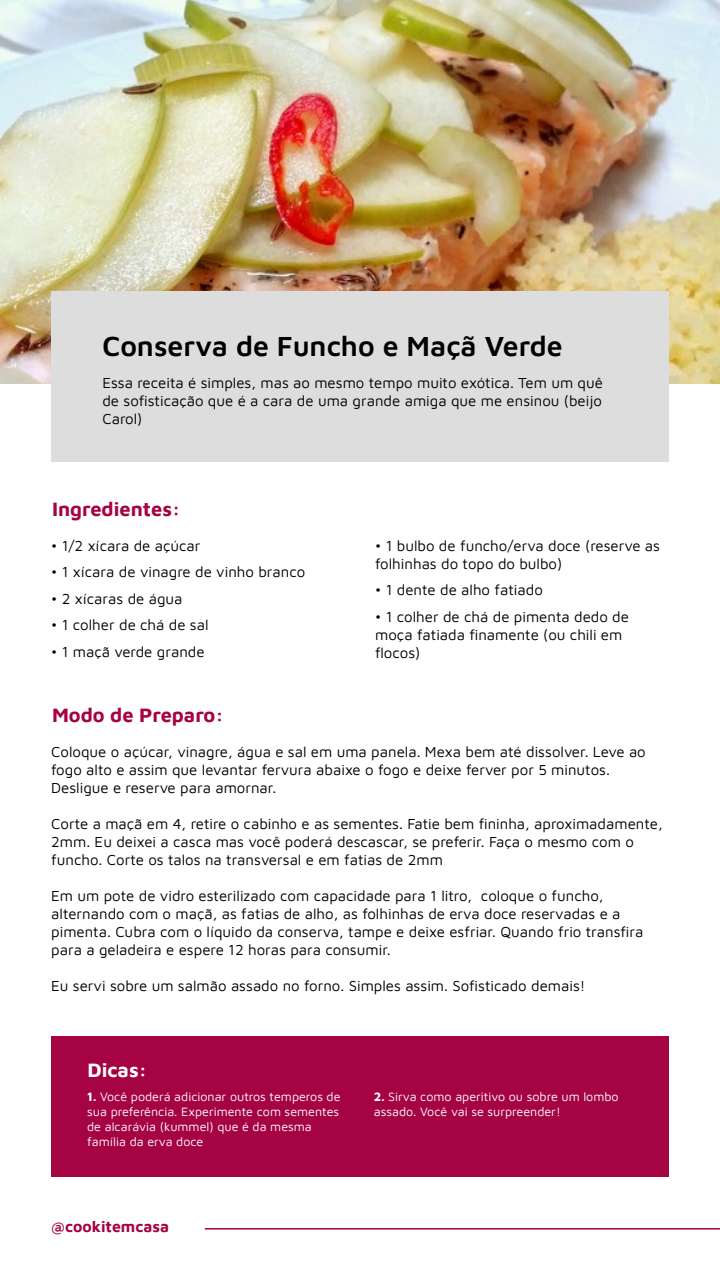
<style>
.page{position:relative;width:720px;height:1280px;background:#fff}
.page>*{position:absolute;margin:0;border:0;box-sizing:border-box;transform-origin:0 0}
.t1{font:600 28.5px "Maven Pro";color:#000}
.t2{font:700 20px "Maven Pro";color:#a50343}
.t3{font:700 20px "Maven Pro";color:#fff}
.t4{font:700 15.8px "Maven Pro";color:#a50343}
.t5{font:15px/18px "Maven Pro";color:#000}
.t6{font:12.5px/15px "Maven Pro";color:#fff}
.s1{font-weight:700}
</style>
<div class="page">
<img style="left:0;top:0;width:720px;height:384px">
<div style="left:51px;top:292px;width:618px;height:170px;background:#ddd"></div>
<hr style="left:205px;top:1228px;width:515px;height:2px;background:#a50343">
<div style="left:51px;top:1036px;width:618px;height:141px;background:#a50343"></div>
<h1 class="t1" style="left:102px;top:326px;width:462px">Conserva de Funcho e Maçã Verde</h1>
<p class="t5" style="left:102px;top:373px;width:502px;text-align:justify">Essa receita é simples, mas ao mesmo tempo muito exótica. Tem um quê de sofisticação que é a cara de uma grande amiga que me ensinou (beijo Carol)</p>
<h2 class="t2" style="left:52px;top:495px;width:130px">Ingredientes:</h2>
<p class="t5" style="left:51px;top:536px;width:151px">• 1/2 xícara de açúcar</p>
<p class="t5" style="left:51px;top:562px;width:256px">• 1 xícara de vinagre de vinho branco</p>
<p class="t5" style="left:51px;top:589px;width:133px">• 2 xícaras de água</p>
<p class="t5" style="left:51px;top:615px;width:159px">• 1 colher de chá de sal</p>
<p class="t5" style="left:51px;top:642px;width:155px">• 1 maçã verde grande</p>
<h2 class="t2" style="left:52px;top:701px;width:173px">Modo de Preparo:</h2>
<p class="t5" style="left:375px;top:536px;width:286px">• 1 bulbo de funcho/erva doce (reserve as folhinhas do topo do bulbo)</p>
<p class="t5" style="left:375px;top:580px;width:169px">• 1 dente de alho fatiado</p>
<p class="t5" style="left:375px;top:607px;width:255px">• 1 colher de chá de pimenta dedo de moça fatiada finamente (ou chili em flocos)</p>
<p class="t5" style="left:51px;top:742px;width:596px">Coloque o açúcar, vinagre, água e sal em uma panela. Mexa bem até dissolver. Leve ao fogo alto e assim que levantar fervura abaixe o fogo e deixe ferver por 5 minutos.<br>Desligue e reserve para amornar.</p>
<p class="t5" style="left:51px;top:814px;width:613px">Corte a maçã em 4, retire o cabinho e as sementes. Fatie bem fininha, aproximadamente,<br>2mm. Eu deixei a casca mas você poderá descascar, se preferir. Faça o mesmo com o funcho. Corte os talos na transversal e em fatias de 2mm</p>
<p class="t5" style="left:51px;top:886px;width:594px">Em um pote de vidro esterilizado com capacidade para 1 litro, coloque o funcho, alternando com o maçã, as fatias de alho, as folhinhas de erva doce reservadas e a pimenta. Cubra com o líquido da conserva, tampe e deixe esfriar. Quando frio transfira para a geladeira e espere 12 horas para consumir.</p>
<p class="t5" style="left:51px;top:976px;width:536px">Eu servi sobre um salmão assado no forno. Simples assim. Sofisticado demais!</p>
<h2 class="t3" style="left:88px;top:1056px;width:61px">Dicas:</h2>
<p class="t6" style="left:87px;top:1088px;width:255px"><span class="s1">1.</span> Você poderá adicionar outros temperos de sua preferência. Experimente com sementes de alcarávia (kummel) que é da mesma família da erva doce</p>
<p class="t6" style="left:374px;top:1088px;width:246px"><span class="s1">2.</span> Sirva como aperitivo ou sobre um lombo assado. Você vai se surpreender!</p>
<p class="t4" style="left:51px;top:1216px;width:120px">@cookitemcasa</p>
</div>
